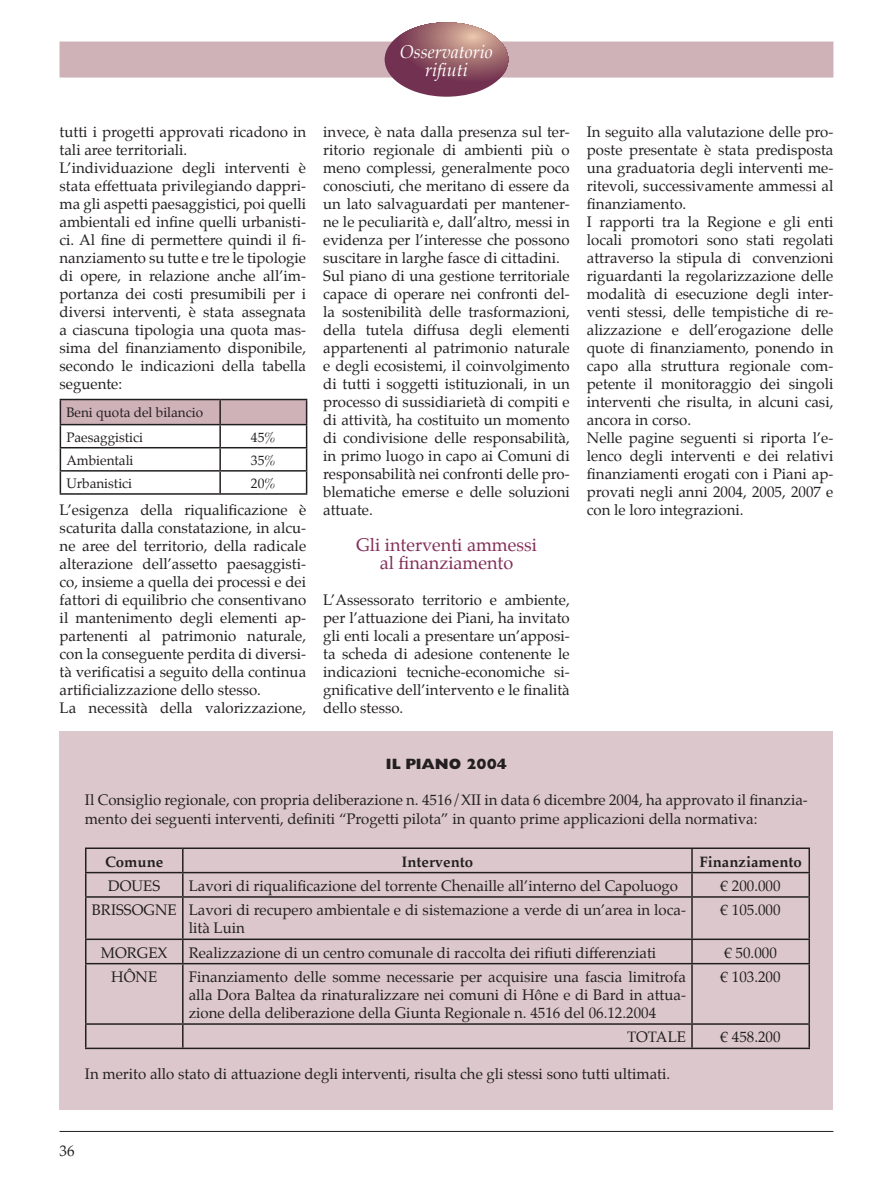
<style>
.page{position:relative;width:893px;height:1191px;background:#fff}
.page>*{position:absolute;margin:0;border:0;box-sizing:border-box;transform-origin:0 0}
.t1{font:18px/18px "Palatino";color:#832e59;text-align:center}
.t2{font:italic 18px/18px "Palatino";color:#fff;text-align:center}
.t3{font:15px/18px "Palatino";color:#231f20}
.t4{font:700 15px "Palatino";color:#231f20}
.t5{font:800 15px "Gill Sans Std";color:#231f20}
.t6{font:13.5px/25px "Palatino";color:#231f20}
</style>
<div class="page">
<div style="left:60px;top:42px;width:773px;height:36px;background:#ceb2b8"></div>
<hr style="left:60px;top:1131px;width:773px;height:1px;background:#231f20">
<svg style="left:385px;top:22px;width:123px;height:75px"></svg>
<div style="left:59px;top:731px;width:774px;height:379px;background:#dcc8cc"></div>
<hr style="left:85px;top:847px;width:98px;height:2px;background:#231f20">
<hr style="left:183px;top:847px;width:509px;height:2px;background:#231f20">
<hr style="left:182px;top:849px;width:2px;height:23px;background:#231f20">
<hr style="left:692px;top:847px;width:118px;height:2px;background:#231f20">
<hr style="left:691px;top:849px;width:2px;height:23px;background:#231f20">
<hr style="left:808px;top:849px;width:2px;height:23px;background:#231f20">
<hr style="left:85px;top:872px;width:98px;height:1px;background:#231f20">
<svg style="left:85px;top:849px;width:1px;height:47px"></svg>
<hr style="left:183px;top:872px;width:509px;height:1px;background:#231f20">
<hr style="left:182px;top:873px;width:2px;height:23px;background:#231f20">
<hr style="left:692px;top:872px;width:118px;height:1px;background:#231f20">
<hr style="left:691px;top:873px;width:2px;height:23px;background:#231f20">
<hr style="left:808px;top:873px;width:2px;height:23px;background:#231f20">
<hr style="left:85px;top:896px;width:98px;height:1px;background:#231f20">
<hr style="left:85px;top:897px;width:1px;height:41px;background:#231f20">
<hr style="left:183px;top:896px;width:509px;height:1px;background:#231f20">
<hr style="left:182px;top:897px;width:2px;height:41px;background:#231f20">
<hr style="left:692px;top:896px;width:118px;height:1px;background:#231f20">
<hr style="left:691px;top:897px;width:2px;height:41px;background:#231f20">
<hr style="left:808px;top:897px;width:2px;height:41px;background:#231f20">
<hr style="left:85px;top:938px;width:98px;height:2px;background:#231f20">
<svg style="left:85px;top:940px;width:1px;height:23px"></svg>
<hr style="left:183px;top:938px;width:509px;height:2px;background:#231f20">
<hr style="left:182px;top:940px;width:2px;height:23px;background:#231f20">
<hr style="left:692px;top:938px;width:118px;height:2px;background:#231f20">
<hr style="left:691px;top:940px;width:2px;height:23px;background:#231f20">
<hr style="left:808px;top:940px;width:2px;height:23px;background:#231f20">
<hr style="left:85px;top:963px;width:98px;height:1px;background:#231f20">
<hr style="left:85px;top:964px;width:1px;height:59px;background:#231f20">
<hr style="left:183px;top:963px;width:509px;height:1px;background:#231f20">
<hr style="left:182px;top:964px;width:2px;height:59px;background:#231f20">
<hr style="left:692px;top:963px;width:118px;height:1px;background:#231f20">
<hr style="left:691px;top:964px;width:2px;height:59px;background:#231f20">
<hr style="left:808px;top:964px;width:2px;height:59px;background:#231f20">
<hr style="left:85px;top:1023px;width:98px;height:1px;background:#231f20">
<svg style="left:85px;top:1024px;width:1px;height:23px"></svg>
<hr style="left:183px;top:1023px;width:509px;height:1px;background:#231f20">
<hr style="left:182px;top:1024px;width:2px;height:23px;background:#231f20">
<hr style="left:692px;top:1023px;width:118px;height:1px;background:#231f20">
<hr style="left:691px;top:1024px;width:2px;height:23px;background:#231f20">
<hr style="left:808px;top:1024px;width:2px;height:23px;background:#231f20">
<hr style="left:85px;top:1047px;width:725px;height:2px;background:#231f20">
<svg style="left:60px;top:399px;width:247px;height:94px"></svg>
<hr style="left:60px;top:493px;width:247px;height:2px;background:#231f20">
<p class="t2" style="left:400px;top:44px;width:94px">Osservatorio rifiuti</p>
<p class="t3" style="left:60px;top:124px;width:248px">tutti i progetti approvati ricadono in tali aree territoriali.<br>L’individuazione degli interventi è stata effettuata privilegiando dappri&shy;ma gli aspetti paesaggistici, poi quelli ambientali ed infine quelli urbanisti&shy;ci. Al fine di permettere quindi il fi&shy;nanziamento su tutte e tre le tipologie di opere, in relazione anche all’im&shy;portanza dei costi presumibili per i diversi interventi, è stata assegnata a ciascuna tipologia una quota mas&shy;sima del finanziamento disponibile, secondo le indicazioni della tabella seguente:</p>
<p class="t6" style="left:66px;top:400px;width:138px">Beni quota del bilancio<br>Paesaggistici</p>
<p class="t6" style="left:251px;top:425px;width:26px">45%</p>
<p class="t6" style="left:66px;top:448px;width:69px">Ambientali</p>
<p class="t6" style="left:251px;top:448px;width:26px">35%</p>
<p class="t6" style="left:66px;top:472px;width:67px">Urbanistici</p>
<p class="t6" style="left:251px;top:472px;width:26px">20%</p>
<p class="t3" style="left:60px;top:502px;width:248px">L’esigenza della riqualificazione è scaturita dalla constatazione, in alcu&shy;ne aree del territorio, della radicale alterazione dell’assetto paesaggisti&shy;co, insieme a quella dei processi e dei fattori di equilibrio che consentivano il mantenimento degli elementi ap&shy;partenenti al patrimonio naturale, con la conseguente perdita di diversi&shy;tà verificatisi a seguito della continua artificializzazione dello stesso.<br>La necessità della valorizzazione,</p>
<p class="t3" style="left:323px;top:124px;width:248px">invece, è nata dalla presenza sul ter&shy;ritorio regionale di ambienti più o meno complessi, generalmente poco conosciuti, che meritano di essere da un lato salvaguardati per mantener&shy;ne le peculiarità e, dall’altro, messi in evidenza per l’interesse che possono suscitare in larghe fasce di cittadini.<br>Sul piano di una gestione territoriale capace di operare nei confronti del&shy;la sostenibilità delle trasformazioni, della tutela diffusa degli elementi appartenenti al patrimonio naturale e degli ecosistemi, il coinvolgimento di tutti i soggetti istituzionali, in un processo di sussidiarietà di compiti e di attività, ha costituito un momento di condivisione delle responsabilità, in primo luogo in capo ai Comuni di responsabilità nei confronti delle pro&shy;blematiche emerse e delle soluzioni attuate.</p>
<p class="t1" style="left:356px;top:537px;width:182px">Gli interventi ammessi al finanziamento</p>
<p class="t3" style="left:323px;top:592px;width:248px;text-align:justify">L’Assessorato territorio e ambiente, per l’attuazione dei Piani, ha invitato gli enti locali a presentare un’apposi&shy;ta scheda di adesione contenente le indicazioni tecniche-economiche si&shy;gnificative dell’intervento e le finalità dello stesso.</p>
<p class="t3" style="left:587px;top:124px;width:248px">In seguito alla valutazione delle pro&shy;poste presentate è stata predisposta una graduatoria degli interventi me&shy;ritevoli, successivamente ammessi al finanziamento.<br>I rapporti tra la Regione e gli enti locali promotori sono stati regolati attraverso la stipula di convenzioni riguardanti la regolarizzazione delle modalità di esecuzione degli inter&shy;venti stessi, delle tempistiche di re&shy;alizzazione e dell’erogazione delle quote di finanziamento, ponendo in capo alla struttura regionale com&shy;petente il monitoraggio dei singoli interventi che risulta, in alcuni casi, ancora in corso.<br>Nelle pagine seguenti si riporta l’e&shy;lenco degli interventi e dei relativi finanziamenti erogati con i Piani ap&shy;provati negli anni 2004, 2005, 2007 e con le loro integrazioni.</p>
<p class="t5" style="left:386px;top:759px;width:123px">IL PIANO 2004</p>
<p class="t3" style="left:85px;top:792px;width:724px">Il Consiglio regionale, con propria deliberazione n. 4516/XII in data 6 dicembre 2004, ha approvato il finanzia&shy;mento dei seguenti interventi, definiti “Progetti pilota” in quanto prime applicazioni della normativa:</p>
<p class="t4" style="left:105px;top:854px;width:60px">Comune</p>
<p class="t4" style="left:402px;top:854px;width:73px">Intervento</p>
<p class="t4" style="left:699px;top:854px;width:104px">Finanziamento</p>
<p class="t3" style="left:108px;top:878px;width:54px">DOUES</p>
<p class="t3" style="left:189px;top:878px;width:491px">Lavori di riqualificazione del torrente Chenaille all’interno del Capoluogo</p>
<p class="t3" style="left:721px;top:878px;width:61px">€ 200.000</p>
<p class="t3" style="left:189px;top:902px;width:499px;text-indent:-97px">BRISSOGNE Lavori di recupero ambientale e di sistemazione a verde di un’area in loca&shy;lità Luin</p>
<p class="t3" style="left:721px;top:902px;width:62px">€ 105.000</p>
<p class="t3" style="left:101px;top:944px;width:68px">MORGEX</p>
<p class="t3" style="left:189px;top:944px;width:469px">Realizzazione di un centro comunale di raccolta dei rifiuti differenziati</p>
<p class="t3" style="left:724px;top:944px;width:54px">€ 50.000</p>
<p class="t3" style="left:111px;top:969px;width:47px">HÔNE</p>
<p class="t3" style="left:189px;top:969px;width:499px;text-align:justify">Finanziamento delle somme necessarie per acquisire una fascia limitrofa alla Dora Baltea da rinaturalizzare nei comuni di Hône e di Bard in attua&shy;zione della deliberazione della Giunta Regionale n. 4516 del 06.12.2004</p>
<p class="t3" style="left:721px;top:969px;width:62px">€ 103.200</p>
<p class="t3" style="left:627px;top:1029px;width:60px">TOTALE</p>
<p class="t3" style="left:721px;top:1029px;width:61px">€ 458.200</p>
<p class="t3" style="left:85px;top:1066px;width:587px">In merito allo stato di attuazione degli interventi, risulta che gli stessi sono tutti ultimati.</p>
<p class="t3" style="left:60px;top:1142px;width:16px">36</p>
</div>
